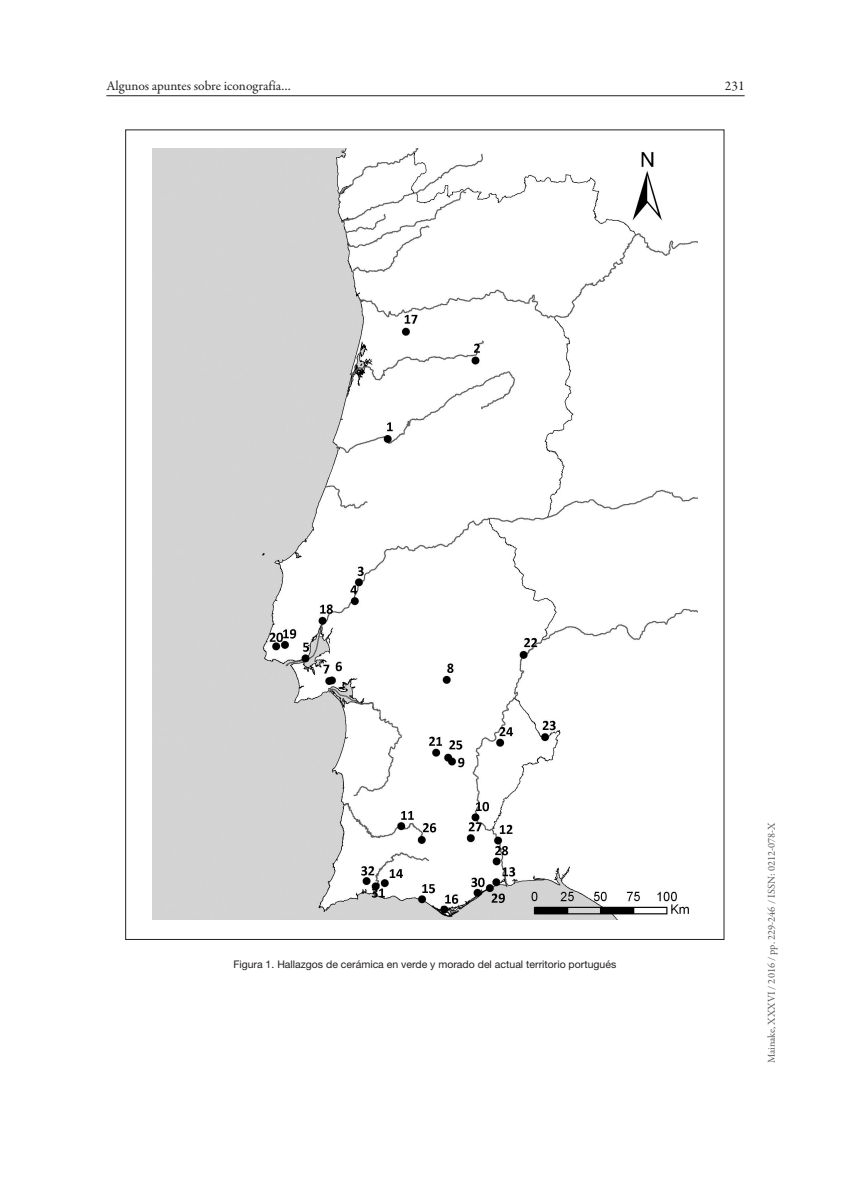
<style>
.page{position:relative;width:851px;height:1191px;background:#fff}
.page>*{position:absolute;margin:0;border:0;box-sizing:border-box;transform-origin:0 0}
.t1{font:13.5px "Garamond Premr Pro";color:#231f20}
.t2{font:10.5px "Helvetica Neue LT Std";color:#231f20}
.t3{font:10.5px "Garamond Premr Pro";color:#57585a}
</style>
<div class="page">
<hr style="left:106px;top:95px;width:638px;height:1px;background:#231f20">
<img style="left:152px;top:149px;width:545px;height:770px">
<p class="t1" style="left:106px;top:78px;width:186px">Algunos apuntes sobre iconografía…</p>
<p class="t1" style="left:724px;top:78px;width:21px">231</p>
<p class="t2" style="left:233px;top:958px;width:384px">Figura 1. Hallazgos de cerámica en verde y morado del actual territorio portugués</p>
<p class="t3" style="left:765px;top:1063px;width:242px;rotate:-90deg">Mainake, XXXVI / 2016 / pp. 229-246 / ISSN: 0212-078-X</p>
</div>
